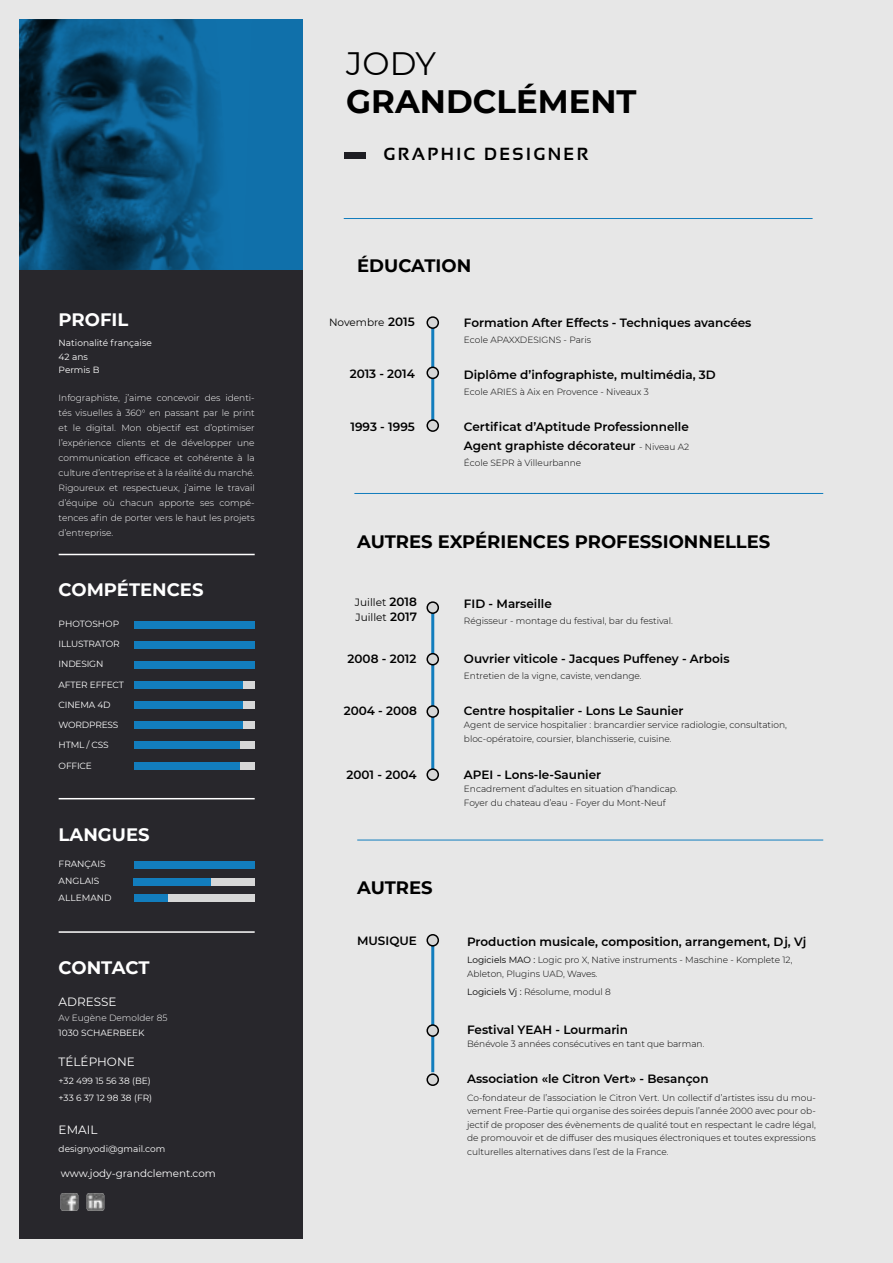
<style>
.page{position:relative;width:893px;height:1263px;background:#e7e7e7}
.page>*{position:absolute;margin:0;border:0;box-sizing:border-box;transform-origin:0 0}
.t1{font:700 32.4px "Montserrat";color:#000}
.t2{font:32.4px "Montserrat";color:#000}
.t3{font:700 18px "Montserrat";color:#000}
.t4{font:700 18px "Montserrat";color:#fff}
.t5{font:700 17.55px "Sansation";letter-spacing:.14em;color:#000}
.t6{font:600 12px/18.6px "Montserrat";color:#000}
.t7{font:12px "Montserrat";color:#fff}
.t8{font:10.5px/14.4px "Montserrat";color:#000}
.t9{font:10.35px "Montserrat";color:#fff}
.t10{font:300 9px/13.5px "Montserrat";color:#000}
.t11{font:300 9px/15px "Montserrat";color:#fff;text-align:justify}
.t12{font:9px/13.5px "Montserrat";color:#fff}
.t13{font:9px "Montserrat";letter-spacing:-.02em;color:#fff}
.s1{font-weight:600;font-size:12px}
.s2{font-weight:300;font-size:9px}
.s3{font-weight:400}
</style>
<div class="page">
<svg style="left:19px;top:19px;width:284px;height:251px"></svg>
<div style="left:19px;top:270px;width:284px;height:968px;background:#28272c"></div>
<img style="left:61px;top:1193px;width:17px;height:18px">
<img style="left:87px;top:1193px;width:17px;height:18px">
<div style="left:344px;top:152px;width:21px;height:6px;background:#1e1e23"></div>
<hr style="left:357px;top:840px;width:466px;height:1px;background:#127dbd">
<hr style="left:59px;top:554px;width:196px;height:1px;background:#fff">
<hr style="left:59px;top:931px;width:196px;height:2px;background:#fff">
<hr style="left:431px;top:323px;width:3px;height:107px;background:#127dbd">
<div style="left:427px;top:317px;width:11px;height:11px;background:#d7d7d7;border-radius:50%"></div>
<div style="left:426px;top:316px;width:13px;height:13px;border:2px solid #000;border-radius:50%"></div>
<div style="left:427px;top:367px;width:11px;height:11px;background:#d7d7d7;border-radius:50%"></div>
<div style="left:426px;top:367px;width:13px;height:12px;border:2px solid #000;border-radius:50%"></div>
<div style="left:427px;top:420px;width:11px;height:11px;background:#d7d7d7;border-radius:50%"></div>
<div style="left:426px;top:419px;width:13px;height:13px;border:2px solid #000;border-radius:50%"></div>
<hr style="left:354px;top:493px;width:469px;height:1px;background:#127dbd">
<hr style="left:431px;top:608px;width:3px;height:169px;background:#127dbd">
<hr style="left:431px;top:940px;width:3px;height:132px;background:#127dbd">
<div style="left:427px;top:602px;width:11px;height:11px;background:#d7d7d7;border-radius:50%"></div>
<div style="left:426px;top:601px;width:13px;height:13px;border:2px solid #000;border-radius:50%"></div>
<div style="left:427px;top:935px;width:11px;height:11px;background:#d7d7d7;border-radius:50%"></div>
<div style="left:426px;top:934px;width:13px;height:12px;border:2px solid #000;border-radius:50%"></div>
<div style="left:427px;top:1025px;width:11px;height:11px;background:#d7d7d7;border-radius:50%"></div>
<div style="left:426px;top:1024px;width:13px;height:13px;border:2px solid #000;border-radius:50%"></div>
<div style="left:427px;top:1074px;width:11px;height:11px;background:#d7d7d7;border-radius:50%"></div>
<div style="left:426px;top:1073px;width:13px;height:13px;border:2px solid #000;border-radius:50%"></div>
<div style="left:427px;top:706px;width:11px;height:11px;background:#d7d7d7;border-radius:50%"></div>
<div style="left:426px;top:705px;width:13px;height:13px;border:2px solid #000;border-radius:50%"></div>
<div style="left:427px;top:654px;width:11px;height:11px;background:#d7d7d7;border-radius:50%"></div>
<div style="left:426px;top:653px;width:13px;height:12px;border:2px solid #000;border-radius:50%"></div>
<div style="left:427px;top:769px;width:11px;height:11px;background:#d7d7d7;border-radius:50%"></div>
<div style="left:426px;top:768px;width:13px;height:13px;border:2px solid #000;border-radius:50%"></div>
<hr style="left:344px;top:218px;width:469px;height:1px;background:#127dbd">
<hr style="left:59px;top:798px;width:196px;height:1px;background:#fff">
<div style="left:211px;top:878px;width:44px;height:7px;background:#d7d7d7"></div>
<div style="left:167px;top:895px;width:88px;height:7px;background:#d7d7d7"></div>
<div style="left:134px;top:878px;width:77px;height:7px;background:#127dbd"></div>
<div style="left:134px;top:861px;width:121px;height:7px;background:#127dbd"></div>
<div style="left:134px;top:895px;width:33px;height:7px;background:#127dbd"></div>
<div style="left:134px;top:621px;width:121px;height:7px;background:#127dbd"></div>
<div style="left:134px;top:641px;width:121px;height:7px;background:#127dbd"></div>
<div style="left:134px;top:661px;width:121px;height:8px;background:#127dbd"></div>
<div style="left:242px;top:681px;width:13px;height:8px;background:#d7d7d7"></div>
<div style="left:134px;top:681px;width:108px;height:8px;background:#127dbd"></div>
<div style="left:242px;top:701px;width:13px;height:8px;background:#d7d7d7"></div>
<div style="left:134px;top:701px;width:108px;height:8px;background:#127dbd"></div>
<div style="left:242px;top:722px;width:13px;height:7px;background:#d7d7d7"></div>
<div style="left:239px;top:741px;width:16px;height:8px;background:#d7d7d7"></div>
<div style="left:239px;top:762px;width:16px;height:8px;background:#d7d7d7"></div>
<div style="left:134px;top:722px;width:108px;height:7px;background:#127dbd"></div>
<div style="left:134px;top:741px;width:105px;height:8px;background:#127dbd"></div>
<div style="left:134px;top:762px;width:105px;height:8px;background:#127dbd"></div>
<h2 class="t4" style="left:59px;top:306px;width:71px">PROFIL</h2>
<p class="t12" style="left:59px;top:336px;width:95px">Nationalité française<br>42 ans<br>Permis B</p>
<p class="t11" style="left:59px;top:390px;width:198px">Infographiste, j’aime concevoir des identi&shy;tés visuelles à 360° en passant par le print et le digital. Mon objectif est d’optimiser l’expérience clients et de développer une communication efficace et cohérente à la culture d’entreprise et à la réalité du marché.<br>Rigoureux et respectueux, j’aime le travail d’équipe où chacun apporte ses compé&shy;tences afin de porter vers le haut les projets d’entreprise.</p>
<h2 class="t4" style="left:59px;top:577px;width:146px">COMPÉTENCES</h2>
<p class="t12" style="left:59px;top:617px;width:62px">PHOTOSHOP</p>
<p class="t13" style="left:59px;top:638px;width:62px">ILLUSTRATOR</p>
<p class="t13" style="left:59px;top:658px;width:46px">INDESIGN</p>
<p class="t13" style="left:59px;top:678px;width:67px">AFTER EFFECT</p>
<p class="t13" style="left:59px;top:698px;width:53px">CINEMA 4D</p>
<p class="t13" style="left:59px;top:719px;width:61px">WORDPRESS</p>
<p class="t12" style="left:59px;top:738px;width:51px">HTML / CSS</p>
<p class="t12" style="left:59px;top:758px;width:35px">OFFICE</p>
<h2 class="t4" style="left:59px;top:822px;width:92px">LANGUES</h2>
<p class="t12" style="left:59px;top:857px;width:48px">FRANÇAIS</p>
<p class="t12" style="left:59px;top:891px;width:54px">ALLEMAND</p>
<p class="t12" style="left:59px;top:874px;width:42px">ANGLAIS</p>
<h2 class="t4" style="left:59px;top:955px;width:92px">CONTACT</h2>
<h3 class="t7" style="left:59px;top:994px;width:60px">ADRESSE</h3>
<p class="t11" style="left:59px;top:1010px;width:110px">Av Eugène Demolder 85</p>
<p class="t12" style="left:59px;top:1026px;width:88px">1030 SCHAERBEEK</p>
<h3 class="t7" style="left:59px;top:1054px;width:78px">TÉLÉPHONE</h3>
<p class="t12" style="left:59px;top:1072px;width:95px;line-height:16.5px">+32 499 15 56 38 (BE) +33 6 37 12 98 38 (FR)</p>
<h3 class="t7" style="left:59px;top:1121px;width:40px">EMAIL</h3>
<p class="t12" style="left:59px;top:1141px;width:108px">designyodi@gmail.com</p>
<p class="t9" style="left:61px;top:1167px;width:157px">www.jody-grandclement.com</p>
<h1 class="t2" style="left:346px;top:41px;width:91px">JODY</h1>
<h1 class="t1" style="left:346px;top:79px;width:292px">GRANDCLÉMENT</h1>
<h3 class="t5" style="left:383px;top:144px;width:206px">GRAPHIC DESIGNER</h3>
<h2 class="t3" style="left:357px;top:252px;width:115px">ÉDUCATION</h2>
<p class="t8" style="left:329px;top:315px;width:87px">Novembre <span class="s1">2015</span></p>
<h3 class="t6" style="left:464px;top:312px;width:289px">Formation After Effects - Techniques avancées</h3>
<p class="t10" style="left:464px;top:333px;width:129px">Ecole APAXXDESIGNS - Paris</p>
<h3 class="t6" style="left:350px;top:364px;width:67px">2013 - 2014</h3>
<h3 class="t6" style="left:464px;top:365px;width:253px">Diplôme d’infographiste, multimédia, 3D</h3>
<p class="t10" style="left:464px;top:385px;width:187px">Ecole ARIES à Aix en Provence - Niveaux 3</p>
<h3 class="t6" style="left:350px;top:417px;width:66px">1993 - 1995</h3>
<h3 class="t6" style="left:464px;top:417px;width:227px">Certificat d’Aptitude Professionnelle<br>Agent graphiste décorateur <span class="s2">- Niveau A2</span></h3>
<p class="t10" style="left:464px;top:455px;width:119px">École SEPR à Villeurbanne</p>
<h2 class="t3" style="left:357px;top:528px;width:415px">AUTRES EXPÉRIENCES PROFESSIONNELLES</h2>
<p class="t8" style="left:355px;top:595px;width:64px">Juillet <span class="s1">2018<br></span>Juillet <span class="s1">2017</span></p>
<h3 class="t6" style="left:464px;top:594px;width:89px">FID - Marseille</h3>
<p class="t10" style="left:464px;top:614px;width:211px">Régisseur - montage du festival, bar du festival.</p>
<h3 class="t6" style="left:348px;top:649px;width:70px">2008 - 2012</h3>
<h3 class="t6" style="left:464px;top:649px;width:267px">Ouvrier viticole - Jacques Puffeney - Arbois</h3>
<p class="t10" style="left:464px;top:669px;width:179px">Entretien de la vigne, caviste, vendange.</p>
<h3 class="t6" style="left:344px;top:701px;width:75px">2004 - 2008</h3>
<h3 class="t6" style="left:464px;top:701px;width:221px">Centre hospitalier - Lons Le Saunier</h3>
<p class="t10" style="left:464px;top:718px;width:325px">Agent de service hospitalier : brancardier service radiologie, consultation, bloc-opératoire, coursier, blanchisserie, cuisine.</p>
<h3 class="t6" style="left:347px;top:765px;width:72px">2001 - 2004</h3>
<h3 class="t6" style="left:464px;top:765px;width:139px">APEI - Lons-le-Saunier</h3>
<p class="t10" style="left:464px;top:782px;width:215px">Encadrement d’adultes en situation d’handicap.<br>Foyer du chateau d’eau - Foyer du Mont-Neuf</p>
<h2 class="t3" style="left:357px;top:875px;width:77px">AUTRES</h2>
<h3 class="t6" style="left:357px;top:930px;width:61px">MUSIQUE</h3>
<h3 class="t6" style="left:467px;top:931px;width:341px">Production musicale, composition, arrangement, Dj, Vj</h3>
<p class="t10" style="left:467px;top:953px;width:327px"><span class="s3">Logiciels MAO :</span> Logic pro X, Native instruments - Maschine - Komplete 12,<br>Ableton, Plugins UAD, Waves.</p>
<p class="t10" style="left:467px;top:984px;width:145px"><span class="s3">Logiciels Vj :</span> Résolume, modul 8</p>
<h3 class="t6" style="left:467px;top:1020px;width:162px">Festival YEAH - Lourmarin</h3>
<p class="t10" style="left:467px;top:1037px;width:239px">Bénévole 3 années consécutives en tant que barman.</p>
<h3 class="t6" style="left:467px;top:1069px;width:243px">Association «le Citron Vert» - Besançon</h3>
<p class="t10" style="left:467px;top:1090px;width:350px;text-align:justify">Co-fondateur de l’association le Citron Vert. Un collectif d’artistes issu du mou&shy;vement Free-Partie qui organise des soirées depuis l’année 2000 avec pour ob&shy;jectif de proposer des évènements de qualité tout en respectant le cadre légal, de promouvoir et de diffuser des musiques électroniques et toutes expressions culturelles alternatives dans l’est de la France.</p>
</div>
